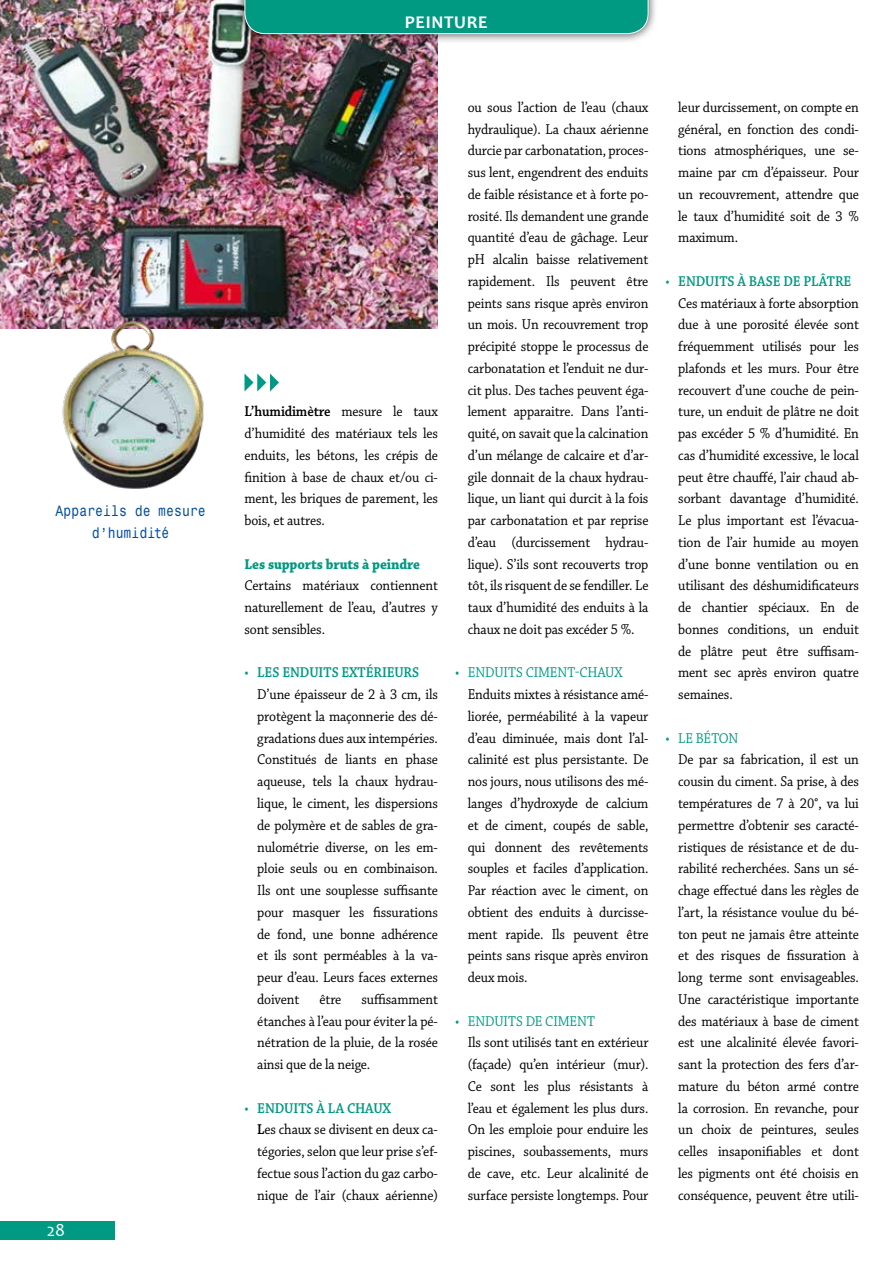
<style>
.page{position:relative;width:893px;height:1263px;background:#fff}
.page>*{position:absolute;margin:0;border:0;box-sizing:border-box;transform-origin:0 0}
.t1{font:700 18px "Candara";letter-spacing:.04em;color:#fff}
.t2{font:18px "Candara";color:#fff}
.t3{font:15px/21.8px "Chaparral Pro";letter-spacing:-.005em;color:#000;text-align:justify;scale:.92 1}
.t4{font:15px "Chaparral Pro";letter-spacing:-.01em;color:#009982;scale:.92 1}
.t5{font:700 15px "Chaparral Pro";letter-spacing:-.01em;color:#009982;scale:.92 1}
.t6{font:13.5px/21.8px "Monospace Typewriter";color:#004d9d;text-align:center}
.s1{font-weight:600}
.s2{color:#009982}
.s3{font-weight:600;color:#009982}
</style>
<div class="page">
<img style="left:0;top:0;width:438px;height:329px">
<div style="left:0;top:1221px;width:115px;height:19px;background:#009982"></div>
<div style="left:235px;top:0;width:423px;height:44px;background:#000;opacity:.75"></div>
<div style="left:244px;top:0;width:405px;height:34px;background:#009982"></div>
<svg style="left:244px;top:373px;width:35px;height:19px"></svg>
<img style="left:58px;top:319px;width:154px;height:170px">
<p class="t6" style="left:56px;top:500px;width:152px">Appareils de mesure d’humidité</p>
<p class="t2" style="left:47px;top:1218px;width:20px">28</p>
<p class="t1" style="left:405px;top:11px;width:84px">PEINTURE</p>
<p class="t3" style="left:244px;top:401px;width:212px"><span class="s1">L’humidimètre</span> mesure le taux d’humidité des matériaux tels les enduits, les bétons, les crépis de finition à base de chaux et/ou ci&shy;ment, les briques de parement, les bois, et autres.</p>
<p class="t5" style="left:244px;top:555px;width:192px">Les supports bruts à peindre</p>
<p class="t3" style="left:244px;top:575px;width:212px">Certains matériaux contiennent naturellement de l’eau, d’autres y sont sensibles.</p>
<p class="t3" style="left:257px;top:662px;width:198px;text-align:left;text-indent:-13px"><span class="s2">•</span> <span class="s3">LES ENDUITS EXTÉRIEURS<br></span>D’une épaisseur de 2 à 3 cm, ils protègent la maçonnerie des dé&shy;gradations dues aux intempéries.<br>Constitués de liants en phase aqueuse, tels la chaux hydrau&shy;lique, le ciment, les dispersions de polymère et de sables de gra&shy;nulométrie diverse, on les em&shy;ploie seuls ou en combinaison.<br>Ils ont une souplesse suffisante pour masquer les fissurations de fond, une bonne adhérence et ils sont perméables à la va&shy;peur d’eau. Leurs faces externes doivent</p>
<p class="t3" style="left:257px;top:989px;width:198px;text-indent:104px">suffisamment étanches à l’eau pour éviter la pé&shy;nétration de la pluie, de la rosée ainsi que de la neige.</p>
<p class="t3" style="left:257px;top:1097px;width:198px;text-align:left;text-indent:-13px"><span class="s2">•</span> <span class="s3">ENDUITS À LA CHAUX<br></span><span class="s1">L</span>es chaux se divisent en deux ca&shy;tégories, selon que leur prise s’ef&shy;fectue sous l’action du gaz carbo&shy;nique de l’air (chaux aérienne)</p>
<p class="t3" style="left:320px;top:989px;width:25px">être</p>
<p class="t3" style="left:468px;top:97px;width:198px">ou sous l’action de l’eau (chaux hydraulique). La chaux aérienne durcie par carbonatation, proces&shy;sus lent, engendrent des enduits de faible résistance et à forte po&shy;rosité. Ils demandent une grande quantité d’eau de gâchage. Leur pH alcalin baisse relativement rapidement. Ils peuvent être peints sans risque après environ un mois. Un recouvrement trop précipité stoppe le processus de carbonatation et l’enduit ne dur&shy;cit plus. Des taches peuvent éga&shy;lement apparaitre. Dans l’anti&shy;quité, on savait que la calcination d’un mélange de calcaire et d’ar&shy;gile donnait de la chaux hydrau&shy;lique, un liant qui durcit à la fois par carbonatation et par reprise d’eau (durcissement hydrau&shy;lique). S’ils sont recouverts trop tôt, ils risquent de se fendiller. Le taux d’humidité des enduits à la chaux ne doit pas excéder 5 %.</p>
<p class="t4" style="left:455px;top:664px;width:184px">• ENDUITS CIMENT-CHAUX</p>
<p class="t3" style="left:468px;top:684px;width:198px">Enduits mixtes à résistance amé&shy;liorée, perméabilité à la vapeur d’eau diminuée, mais dont l’al&shy;calinité est plus persistante. De nos jours, nous utilisons des mé&shy;langes d’hydroxyde de calcium et de ciment, coupés de sable, qui donnent des revêtements souples et faciles d’application.<br>Par réaction avec le ciment, on obtient des enduits à durcisse&shy;ment rapide. Ils peuvent être peints sans risque après environ deux mois.</p>
<p class="t4" style="left:455px;top:1012px;width:154px">• ENDUITS DE CIMENT</p>
<p class="t3" style="left:468px;top:1032px;width:198px">Ils sont utilisés tant en extérieur (façade) qu’en intérieur (mur).<br>Ce sont les plus résistants à l’eau et également les plus durs.<br>On les emploie pour enduire les piscines, soubassements, murs de cave, etc. Leur alcalinité de surface persiste longtemps. Pour</p>
<p class="t3" style="left:678px;top:97px;width:198px">leur durcissement, on compte en général, en fonction des condi&shy;tions atmosphériques, une se&shy;maine par cm d’épaisseur. Pour un recouvrement, attendre que le taux d’humidité soit de 3 % maximum.</p>
<p class="t3" style="left:678px;top:271px;width:198px;text-align:left;text-indent:-13px"><span class="s2">•</span> <span class="s3">ENDUITS À BASE DE PLÂTRE<br></span>Ces matériaux à forte absorption due à une porosité élevée sont fréquemment utilisés pour les plafonds et les murs. Pour être recouvert d’une couche de pein&shy;ture, un enduit de plâtre ne doit pas excéder 5 % d’humidité. En cas d’humidité excessive, le local peut être chauffé, l’air chaud ab&shy;sorbant davantage d’humidité.<br>Le plus important est l’évacua&shy;tion de l’air humide au moyen d’une bonne ventilation ou en utilisant des déshumidificateurs de chantier spéciaux. En de bonnes conditions, un enduit de plâtre peut être suffisam&shy;ment sec après environ quatre semaines.</p>
<p class="t4" style="left:665px;top:730px;width:81px">• LE BÉTON</p>
<p class="t3" style="left:678px;top:749px;width:198px">De par sa fabrication, il est un cousin du ciment. Sa prise, à des températures de 7 à 20°, va lui permettre d’obtenir ses caracté&shy;ristiques de résistance et de du&shy;rabilité recherchées. Sans un sé&shy;chage effectué dans les règles de l’art, la résistance voulue du bé&shy;ton peut ne jamais être atteinte et des risques de fissuration à long terme sont envisageables.<br>Une caractéristique importante des matériaux à base de ciment est une alcalinité élevée favori&shy;sant la protection des fers d’ar&shy;mature du béton armé contre la corrosion. En revanche, pour un choix de peintures, seules celles insaponifiables et dont les pigments ont été choisis en conséquence, peuvent être utili-</p>
</div>
